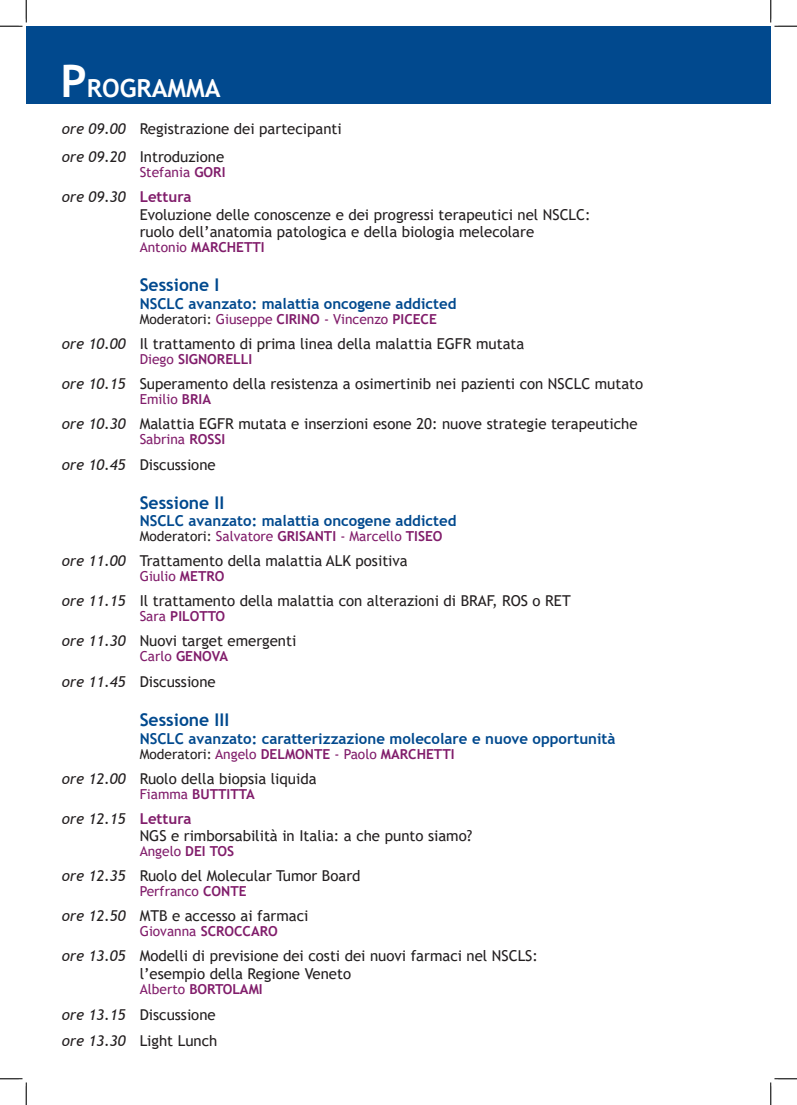
<style>
.page{position:relative;width:797px;height:1105px;background:#fff}
.page>*{position:absolute;margin:0;border:0;box-sizing:border-box;transform-origin:0 0}
.t1{font:700 25px "Trebuchet MS";color:#fff}
.t2{font:700 17.5px "Trebuchet MS";color:#01498e}
.t3{font:15px/17.5px "Trebuchet MS";color:#231f20}
.t4{font:700 15px "Trebuchet MS";color:#01498e}
.t5{font:13.75px "Trebuchet MS";color:#811d6b}
.t6{font:700 13.75px "Trebuchet MS";color:#811d6b}
.s1{font-size:45px}
.s2{font-style:italic}
.s3{font-weight:700}
.s4{font-weight:700;color:#811d6b}
.s5{font-weight:400}
.s6{color:#231f20}
.s7{font-weight:400;color:#231f20}
</style>
<div class="page">
<div style="left:26px;top:26px;width:744px;height:78px;background:#01498e"></div>
<svg style="left:0;top:0;width:27px;height:27px"></svg>
<svg style="left:0;top:1078px;width:27px;height:27px"></svg>
<svg style="left:770px;top:0;width:27px;height:27px"></svg>
<svg style="left:770px;top:1078px;width:27px;height:27px"></svg>
<h1 class="t1" style="left:60px;top:73px;width:162px"><span class="s1">P</span>ROGRAMMA</h1>
<p class="t3" style="left:62px;top:114px;width:281px;line-height:28.8px"><span class="s2">ore 09.00</span> Registrazione dei partecipanti <span class="s2">ore 09.20</span> Introduzione</p>
<p class="t5" style="left:140px;top:164px;width:87px">Stefania <span class="s3">GORI</span></p>
<p class="t3" style="left:140px;top:188px;width:452px;text-indent:-78px"><span class="s2">ore 09.30</span> <span class="s4">Lettura<br></span>Evoluzione delle conoscenze e dei progressi terapeutici nel NSCLC: ruolo dell’anatomia patologica e della biologia melecolare</p>
<p class="t6" style="left:140px;top:239px;width:127px"><span class="s5">Antonio</span> MARCHETTI</p>
<p class="t2" style="left:140px;top:274px;width:81px">Sessione I</p>
<p class="t4" style="left:140px;top:294px;width:318px">NSCLC avanzato: malattia oncogene addicted</p>
<p class="t5" style="left:140px;top:310px;width:299px"><span class="s6">Moderatori:</span> Giuseppe <span class="s3">CIRINO</span> - Vincenzo <span class="s3">PICECE</span></p>
<p class="t3" style="left:62px;top:334px;width:464px"><span class="s2">ore 10.00</span> Il trattamento di prima linea della malattia EGFR mutata</p>
<p class="t6" style="left:140px;top:350px;width:114px"><span class="s5">Diego</span> SIGNORELLI</p>
<p class="t3" style="left:62px;top:374px;width:583px"><span class="s2">ore 10.15</span> Superamento della resistenza a osimertinib nei pazienti con NSCLC mutato</p>
<p class="t5" style="left:140px;top:390px;width:73px">Emilio <span class="s3">BRIA</span></p>
<p class="t3" style="left:62px;top:414px;width:577px"><span class="s2">ore 10.30</span> Malattia EGFR mutata e inserzioni esone 20: nuove strategie terapeutiche</p>
<p class="t5" style="left:140px;top:430px;width:87px">Sabrina <span class="s3">ROSSI</span></p>
<p class="t3" style="left:62px;top:456px;width:155px"><span class="s2">ore 10.45</span> Discussione</p>
<p class="t2" style="left:140px;top:491px;width:86px">Sessione II</p>
<p class="t4" style="left:140px;top:511px;width:318px">NSCLC avanzato: malattia oncogene addicted</p>
<p class="t5" style="left:140px;top:527px;width:304px"><span class="s6">Moderatori:</span> Salvatore <span class="s3">GRISANTI</span> - Marcello <span class="s3">TISEO</span></p>
<p class="t3" style="left:62px;top:552px;width:347px"><span class="s2">ore 11.00</span> Trattamento della malattia ALK positiva</p>
<p class="t5" style="left:140px;top:567px;width:86px">Giulio <span class="s3">METRO</span></p>
<p class="t3" style="left:62px;top:592px;width:510px"><span class="s2">ore 11.15</span> Il trattamento della malattia con alterazioni di BRAF, ROS o RET</p>
<p class="t6" style="left:140px;top:608px;width:87px"><span class="s5">Sara</span> PILOTTO</p>
<p class="t3" style="left:62px;top:632px;width:236px"><span class="s2">ore 11.30</span> Nuovi target emergenti</p>
<p class="t6" style="left:140px;top:648px;width:90px"><span class="s5">Carlo</span> GENOVA</p>
<p class="t3" style="left:62px;top:673px;width:155px"><span class="s2">ore 11.45</span> Discussione</p>
<p class="t2" style="left:140px;top:709px;width:91px">Sessione III</p>
<p class="t4" style="left:140px;top:729px;width:477px">NSCLC avanzato: caratterizzazione molecolare e nuove opportunità</p>
<p class="t6" style="left:140px;top:745px;width:316px"><span class="s7">Moderatori:</span> <span class="s5">Angelo</span> DELMONTE <span class="s5">- Paolo</span> MARCHETTI</p>
<p class="t3" style="left:62px;top:769px;width:256px"><span class="s2">ore 12.00</span> Ruolo della biopsia liquida</p>
<p class="t6" style="left:140px;top:785px;width:116px"><span class="s5">Fiamma</span> BUTTITTA</p>
<p class="t3" style="left:140px;top:809px;width:334px;text-indent:-78px"><span class="s2">ore 12.15</span> <span class="s4">Lettura<br></span>NGS e rimborsabilità in Italia: a che punto siamo?</p>
<p class="t5" style="left:140px;top:842px;width:96px">Angelo <span class="s3">DEI TOS</span></p>
<p class="t3" style="left:62px;top:867px;width:300px"><span class="s2">ore 12.35</span> Ruolo del Molecular Tumor Board</p>
<p class="t5" style="left:140px;top:882px;width:108px">Perfranco <span class="s3">CONTE</span></p>
<p class="t3" style="left:62px;top:907px;width:248px"><span class="s2">ore 12.50</span> MTB e accesso ai farmaci</p>
<p class="t6" style="left:140px;top:923px;width:140px"><span class="s5">Giovanna</span> SCROCCARO</p>
<p class="t3" style="left:140px;top:947px;width:400px;text-indent:-78px"><span class="s2">ore 13.05</span> Modelli di previsione dei costi dei nuovi farmaci nel NSCLS: l’esempio della Regione Veneto</p>
<p class="t6" style="left:140px;top:980px;width:124px"><span class="s5">Alberto</span> BORTOLAMI</p>
<p class="t3" style="left:62px;top:1001px;width:157px;line-height:26.2px"><span class="s2">ore 13.15</span> Discussione <span class="s2">ore 13.30</span> Light Lunch</p>
</div>
